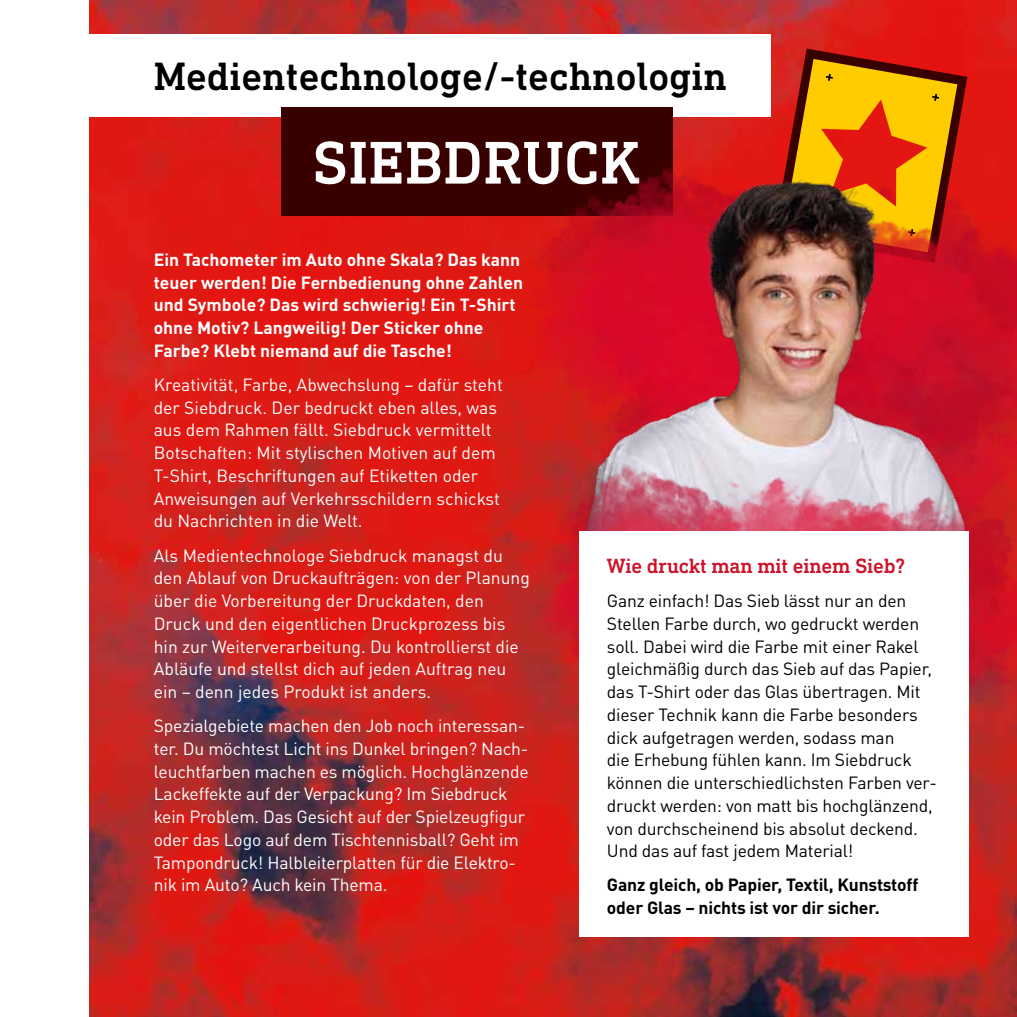
<style>
.page{position:relative;width:1017px;height:1017px;background:#fff}
.page>*{position:absolute;margin:0;border:0;box-sizing:border-box;transform-origin:0 0}
.t1{font:500 61.25px "DIN Next Slab Pro";letter-spacing:.01em;color:#fff}
.t2{font:500 40.25px "DIN Next Slab Pro";color:#000}
.t3{font:500 21px "DIN Next Slab Pro";letter-spacing:-.01em;color:#cd132a}
.t4{font:17.5px/22.8px "DINOT";color:#fff}
.t5{font:17.5px/22.8px "DINOT";letter-spacing:-.01em;color:#000}
.t6{font:700 17.5px/22.8px "DINOT";color:#fff}
.t7{font:700 17.5px/22.8px "DINOT";letter-spacing:-.01em;color:#000}
</style>
<div class="page">
<img style="left:89px;top:0;width:928px;height:1017px">
<div style="left:27px;top:34px;width:744px;height:83px;background:#fff"></div>
<div style="left:282px;top:107px;width:391px;height:109px;background:#390000"></div>
<img style="left:513px;top:216px;width:26px;height:242px">
<svg style="left:769px;top:44px;width:203px;height:77px;background:#d9231f"></svg>
<svg style="left:779px;top:53px;width:183px;height:68px;background:#d37a06"></svg>
<img style="left:539px;top:121px;width:478px;height:306px">
<img style="left:579px;top:154px;width:438px;height:273px">
<img style="left:524px;top:427px;width:493px;height:341px">
<div style="left:579px;top:531px;width:390px;height:406px;background:#fff"></div>
<h2 class="t2" style="left:154px;top:53px;width:575px">Medientechnologe/-technologin</h2>
<h1 class="t1" style="left:312px;top:127px;width:331px">SIEBDRUCK</h1>
<p class="t6" style="left:154px;top:248px;width:371px">Ein Tachometer im Auto ohne Skala? Das kann teuer werden! Die Fernbedienung ohne Zahlen und Symbole? Das wird schwierig! Ein T-Shirt ohne Motiv? Langweilig! Der Sticker ohne Farbe? Klebt niemand auf die Tasche!</p>
<p class="t4" style="left:154px;top:373px;width:351px">Kreativität, Farbe, Abwechslung – dafür steht der Siebdruck. Der bedruckt eben alles, was aus dem Rahmen fällt. Siebdruck vermittelt Botschaften: Mit stylischen Motiven auf dem T-Shirt, Beschriftungen auf Etiketten oder Anweisungen auf Verkehrsschildern schickst du Nachrichten in die Welt.</p>
<p class="t4" style="left:154px;top:543px;width:378px">Als Medientechnologe Siebdruck managst du den Ablauf von Druckaufträgen: von der Planung über die Vorbereitung der Druckdaten, den Druck und den eigentlichen Druckprozess bis hin zur Weiterverarbeitung. Du kontrollierst die Abläufe und stellst dich auf jeden Auftrag neu ein – denn jedes Produkt ist anders.</p>
<p class="t4" style="left:154px;top:714px;width:376px">Spezialgebiete machen den Job noch interessan&shy;ter. Du möchtest Licht ins Dunkel bringen? Nach&shy;leuchtfarben machen es möglich. Hochglänzende Lackeffekte auf der Verpackung? Im Siebdruck kein Problem. Das Gesicht auf der Spielzeugfigur oder das Logo auf dem Tischtennisball? Geht im Tampondruck! Halbleiterplatten für die Elektro&shy;nik im Auto? Auch kein Thema.</p>
<p class="t3" style="left:607px;top:554px;width:300px">Wie druckt man mit einem Sieb?</p>
<p class="t5" style="left:607px;top:589px;width:332px">Ganz einfach! Das Sieb lässt nur an den Stellen Farbe durch, wo gedruckt werden soll. Dabei wird die Farbe mit einer Rakel gleichmäßig durch das Sieb auf das Papier, das T-Shirt oder das Glas übertragen. Mit dieser Technik kann die Farbe besonders dick aufgetragen werden, sodass man<br>die Erhebung fühlen kann. Im Siebdruck können die unterschiedlichsten Farben ver&shy;druckt werden: von matt bis hochglänzend, von durchscheinend bis absolut deckend.<br>Und das auf fast jedem Material!</p>
<p class="t7" style="left:607px;top:873px;width:313px">Ganz gleich, ob Papier, Textil, Kunststoff oder Glas – nichts ist vor dir sicher.</p>
</div>
